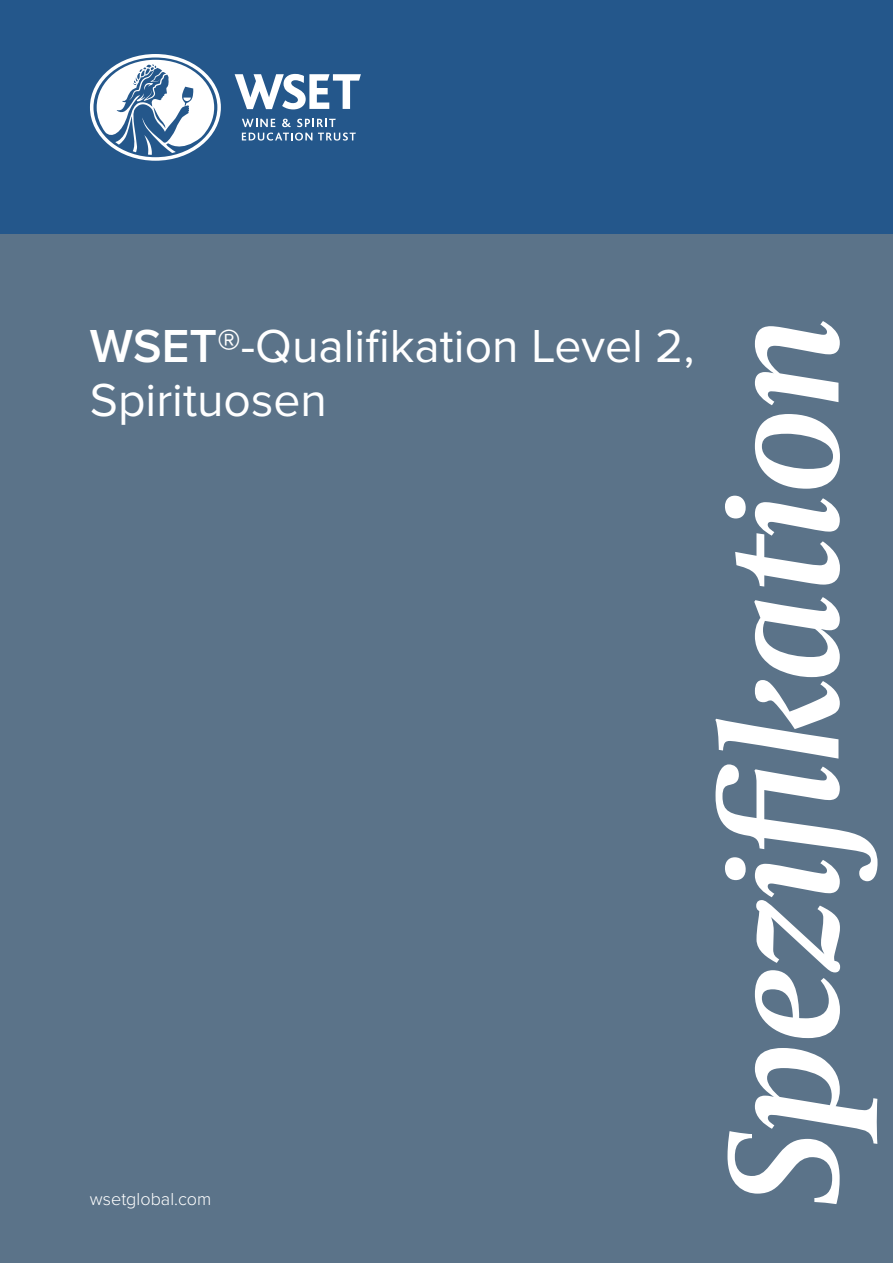
<style>
.page{position:relative;width:893px;height:1263px;background:#5b7389}
.page>*{position:absolute;margin:0;border:0;box-sizing:border-box;transform-origin:0 0}
.t1{font:italic 600 162px "Capitolium News 2 Sb";letter-spacing:-.025em;color:#fff}
.t2{font:48px/54px "Proxima Nova";color:#fff}
.t3{font:300 18px "Proxima Nova";color:#fff}
.s1{font-weight:600}
</style>
<div class="page">
<div style="left:0;top:0;width:893px;height:234px;background:#24578b"></div>
<svg style="left:235px;top:74px;width:126px;height:35px"></svg>
<svg style="left:242px;top:119px;width:33px;height:8px"></svg>
<svg style="left:282px;top:119px;width:9px;height:8px"></svg>
<svg style="left:297px;top:119px;width:39px;height:8px"></svg>
<svg style="left:242px;top:133px;width:70px;height:8px"></svg>
<svg style="left:318px;top:133px;width:38px;height:8px"></svg>
<svg style="left:90px;top:54px;width:131px;height:107px"></svg>
<p class="t2" style="left:90px;top:321px;width:606px"><span class="s1">WSET</span>®-Qualifikation Level 2,<br>Spirituosen</p>
<p class="t3" style="left:90px;top:1189px;width:123px">wsetglobal.com</p>
<h1 class="t1" style="left:718px;top:1207px;width:894px;rotate:-90deg">Spezifikation</h1>
</div>
